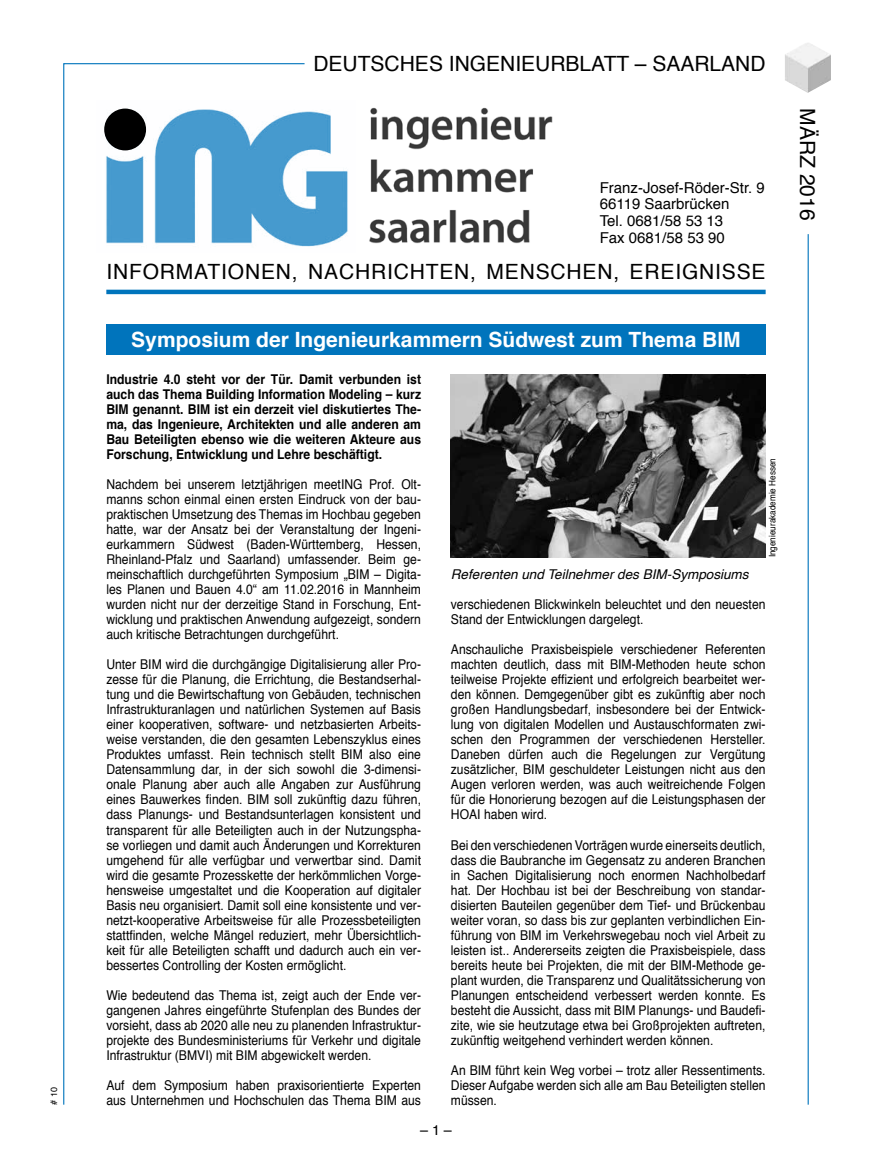
<style>
.page{position:relative;width:872px;height:1170px;background:#fff}
.page>*{position:absolute;margin:0;border:0;box-sizing:border-box;transform-origin:0 0}
.t1{font:700 21px "Helvetica";color:#fff}
.t2{font:21px "Helvetica";letter-spacing:.04em;color:#000}
.t3{font:21px "Helvetica";color:#000}
.t4{font:15px/16.5px "Helvetica";color:#000}
.t5{font:14.25px "Helvetica";color:#000}
.t6{font:13.5px/15px "Helvetica";color:#000;text-align:justify;scale:.9 1}
.t7{font:700 13.5px/15px "Helvetica";color:#000;text-align:justify;scale:.9 1}
.t8{font:italic 13.5px "Helvetica";color:#000}
.t9{font:9px "Helvetica";color:#000;scale:.9 1}
.t10{font:9px "Helvetica";color:#000}
</style>
<div class="page">
<img style="left:785px;top:43px;width:46px;height:50px">
<hr style="left:807px;top:234px;width:1px;height:870px;background:#0074bc">
<svg style="left:63px;top:63px;width:243px;height:1042px"></svg>
<hr style="left:106px;top:290px;width:659px;height:4px;background:#0074bc">
<div style="left:106px;top:324px;width:659px;height:30px;background:#0074bc"></div>
<img style="left:97px;top:100px;width:251px;height:152px">
<img style="left:369px;top:107px;width:184px;height:137px">
<div style="left:104px;top:109px;width:42px;height:41px;background:#000;border-radius:50%"></div>
<img style="left:451px;top:374px;width:314px;height:183px">
<p class="t10" style="left:47px;top:1104px;width:19px;rotate:-90deg"># 10</p>
<h1 class="t3" style="left:313px;top:47px;width:454px">DEUTSCHES INGENIEURBLATT – SAARLAND</h1>
<p class="t4" style="left:600px;top:180px;width:167px">Franz-Josef-Röder-Str. 9<br>66119 Saarbrücken<br>Tel. 0681/58 53 13<br>Fax 0681/58 53 90</p>
<h1 class="t2" style="left:106px;top:255px;width:661px">INFORMATIONEN, NACHRICHTEN, MENSCHEN, EREIGNISSE</h1>
<h1 class="t1" style="left:131px;top:323px;width:611px">Symposium der Ingenieurkammern Südwest zum Thema BIM</h1>
<p class="t7" style="left:106px;top:372px;width:351px">Industrie 4.0 steht vor der Tür. Damit verbunden ist auch das Thema Building Information Modeling – kurz BIM genannt. BIM ist ein derzeit viel diskutiertes The&shy;ma, das Ingenieure, Architekten und alle anderen am Bau Beteiligten ebenso wie die weiteren Akteure aus Forschung, Entwicklung und Lehre beschäftigt.</p>
<p class="t6" style="left:106px;top:477px;width:351px">Nachdem bei unserem letztjährigen meetING Prof. Olt&shy;manns schon einmal einen ersten Eindruck von der bau&shy;praktischen Umsetzung des Themas im Hochbau gegeben hatte, war der Ansatz bei der Veranstaltung der Ingeni&shy;eurkammern Südwest (Baden-Württemberg, Hessen, Rheinland-Pfalz und Saarland) umfassender. Beim ge&shy;meinschaftlich durchgeführten Symposium „BIM – Digita&shy;les Planen und Bauen 4.0“ am 11.02.2016 in Mannheim wurden nicht nur der derzeitige Stand in Forschung, Ent&shy;wicklung und praktischen Anwendung aufgezeigt, sondern auch kritische Betrachtungen durchgeführt.</p>
<p class="t6" style="left:106px;top:657px;width:351px">Unter BIM wird die durchgängige Digitalisierung aller Pro&shy;zesse für die Planung, die Errichtung, die Bestandserhal&shy;tung und die Bewirtschaftung von Gebäuden, technischen Infrastrukturanlagen und natürlichen Systemen auf Basis einer kooperativen, software- und netzbasierten Arbeits&shy;weise verstanden, die den gesamten Lebenszyklus eines Produktes umfasst. Rein technisch stellt BIM also eine Datensammlung dar, in der sich sowohl die 3-dimensi&shy;onale Planung aber auch alle Angaben zur Ausführung eines Bauwerkes finden. BIM soll zukünftig dazu führen, dass Planungs- und Bestandsunterlagen konsistent und transparent für alle Beteiligten auch in der Nutzungspha&shy;se vorliegen und damit auch Änderungen und Korrekturen umgehend für alle verfügbar und verwertbar sind. Damit wird die gesamte Prozesskette der herkömmlichen Vorge&shy;hensweise umgestaltet und die Kooperation auf digitaler Basis neu organisiert. Damit soll eine konsistente und ver&shy;netzt-kooperative Arbeitsweise für alle Prozessbeteiligten stattfinden, welche Mängel reduziert, mehr Übersichtlich&shy;keit für alle Beteiligten schafft und dadurch auch ein ver&shy;bessertes Controlling der Kosten ermöglicht.</p>
<p class="t6" style="left:106px;top:987px;width:351px">Wie bedeutend das Thema ist, zeigt auch der Ende ver&shy;gangenen Jahres eingeführte Stufenplan des Bundes der vorsieht, dass ab 2020 alle neu zu planenden Infrastruktur&shy;projekte des Bundesministeriums für Verkehr und digitale Infrastruktur (BMVI) mit BIM abgewickelt werden.</p>
<p class="t6" style="left:106px;top:1077px;width:351px">Auf dem Symposium haben praxisorientierte Experten aus Unternehmen und Hochschulen das Thema BIM aus</p>
<p class="t9" style="left:765px;top:557px;width:111px;rotate:-90deg">Ingenieurakademie Hessen</p>
<p class="t8" style="left:451px;top:564px;width:299px">Referenten und Teilnehmer des BIM-Symposiums</p>
<p class="t6" style="left:451px;top:597px;width:351px">verschiedenen Blickwinkeln beleuchtet und den neuesten<br>Stand der Entwicklungen dargelegt.</p>
<p class="t6" style="left:451px;top:642px;width:351px">Anschauliche Praxisbeispiele verschiedener Referenten machten deutlich, dass mit BIM-Methoden heute schon teilweise Projekte effizient und erfolgreich bearbeitet wer&shy;den können. Demgegenüber gibt es zukünftig aber noch großen Handlungsbedarf, insbesondere bei der Entwick&shy;lung von digitalen Modellen und Austauschformaten zwi&shy;schen den Programmen der verschiedenen Hersteller.<br>Daneben dürfen auch die Regelungen zur Vergütung zusätzlicher, BIM geschuldeter Leistungen nicht aus den Augen verloren werden, was auch weitreichende Folgen für die Honorierung bezogen auf die Leistungsphasen der HOAI haben wird.</p>
<p class="t6" style="left:451px;top:837px;width:351px">Bei den verschiedenen Vorträgen wurde einerseits deutlich, dass die Baubranche im Gegensatz zu anderen Branchen in Sachen Digitalisierung noch enormen Nachholbedarf hat. Der Hochbau ist bei der Beschreibung von standar&shy;disierten Bauteilen gegenüber dem Tief- und Brückenbau weiter voran, so dass bis zur geplanten verbindlichen Ein&shy;führung von BIM im Verkehrswegebau noch viel Arbeit zu leisten ist.. Andererseits zeigten die Praxisbeispiele, dass bereits heute bei Projekten, die mit der BIM-Methode ge&shy;plant wurden, die Transparenz und Qualitätssicherung von Planungen entscheidend verbessert werden konnte. Es besteht die Aussicht, dass mit BIM Planungs- und Baudefi&shy;zite, wie sie heutzutage etwa bei Großprojekten auftreten, zukünftig weitgehend verhindert werden können.</p>
<p class="t6" style="left:451px;top:1062px;width:351px">An BIM führt kein Weg vorbei – trotz aller Ressentiments.<br>Dieser Aufgabe werden sich alle am Bau Beteiligten stellen müssen.</p>
<p class="t5" style="left:420px;top:1118px;width:33px">– 1 –</p>
<h1 class="t3" style="left:824px;top:108px;width:114px;rotate:90deg">MÄRZ 2016</h1>
</div>
